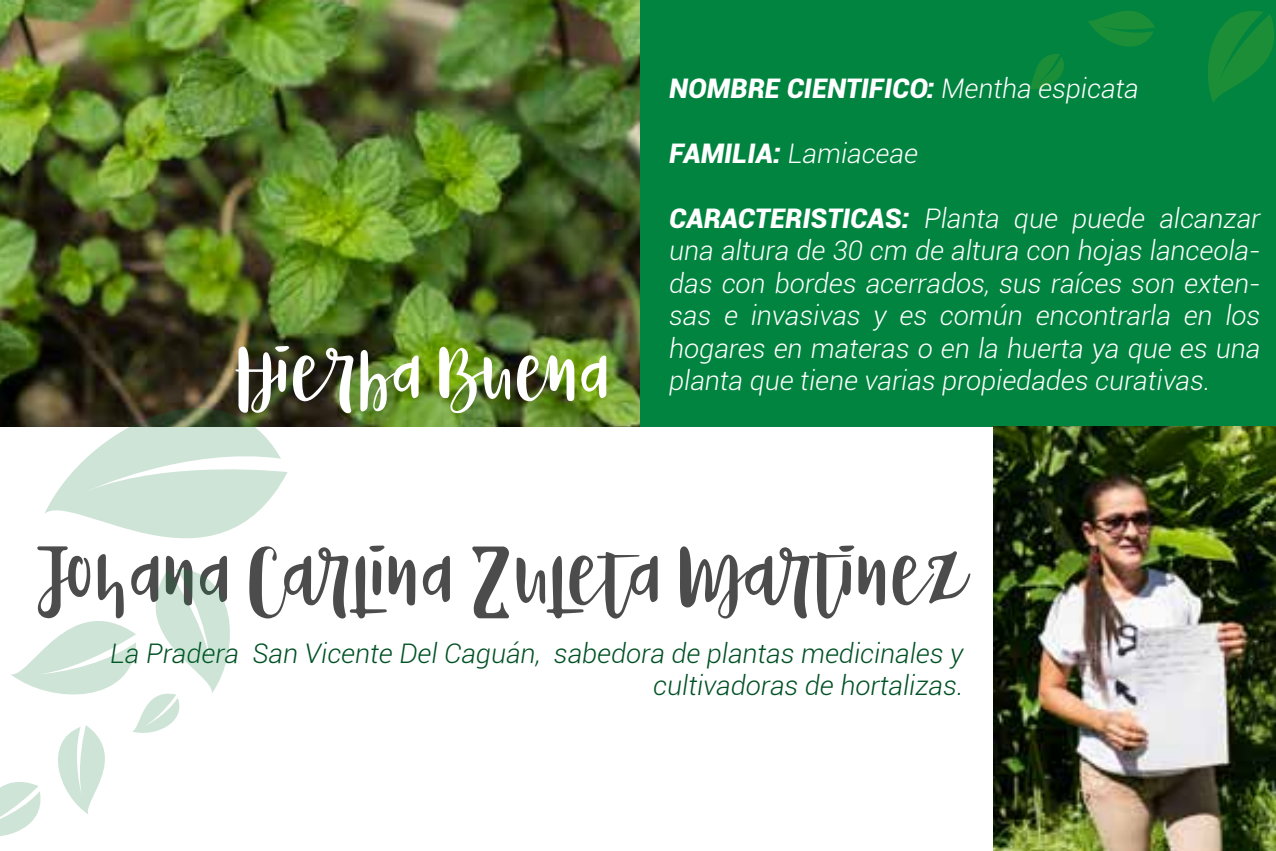
<style>
.page{position:relative;width:1276px;height:851px;background:#fff}
.page>*{position:absolute;margin:0;border:0;box-sizing:border-box;transform-origin:0 0}
.t1{font:72px "Naira";color:#4c4c4c}
.t2{font:66.3px "Naira";color:#fff}
.t3{font:italic 300 27px/32.4px "Roboto";color:#fff;text-align:justify}
.t4{font:italic 300 27px/32.4px "Roboto";color:#005124;text-align:right}
.t5{font:italic 900 27px "Roboto";color:#fff}
.s1{font-weight:300}
.s2{font-weight:900}
</style>
<div class="page">
<div style="left:0;top:0;width:1276px;height:426px;background:#00843f"></div>
<img style="left:0;top:0;width:639px;height:426px">
<svg style="left:1088px;top:11px;width:67px;height:36px"></svg>
<svg style="left:1029px;top:54px;width:35px;height:35px"></svg>
<svg style="left:1208px;top:11px;width:66px;height:92px"></svg>
<svg style="left:44px;top:408px;width:244px;height:130px"></svg>
<svg style="left:0;top:569px;width:230px;height:267px"></svg>
<img style="left:993px;top:426px;width:283px;height:424px">
<h2 class="t2" style="left:238px;top:341px;width:376px">Hierba Buena</h2>
<p class="t5" style="left:669px;top:69px;width:471px">NOMBRE CIENTIFICO: <span class="s1">Mentha espicata</span></p>
<p class="t3" style="left:669px;top:136px;width:250px"><span class="s2">FAMILIA:</span> Lamiaceae</p>
<p class="t3" style="left:669px;top:201px;width:593px"><span class="s2">CARACTERISTICAS:</span> Planta que puede alcanzar una altura de 30 cm de altura con hojas lanceola&shy;das con bordes acerrados, sus raíces son exten&shy;sas e invasivas y es común encontrarla en los hogares en materas o en la huerta ya que es una planta que tiene varias propiedades curativas.</p>
<h1 class="t1" style="left:37px;top:539px;width:928px">Johana Carlina Zuleta Martinez</h1>
<p class="t4" style="left:110px;top:635px;width:855px">La Pradera San Vicente Del Caguán, sabedora de plantas medicinales y cultivadoras de hortalizas.</p>
</div>
